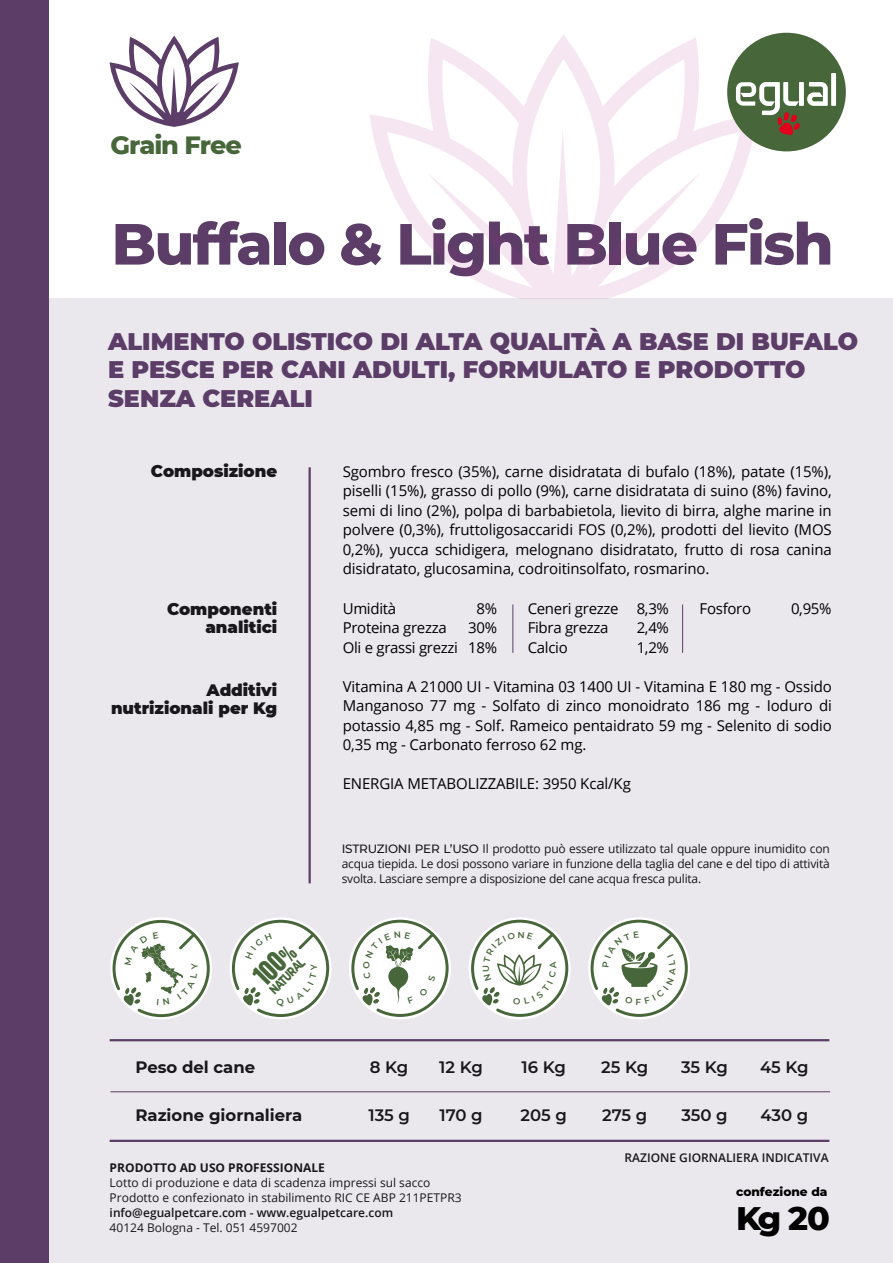
<style>
.page{position:relative;width:893px;height:1263px;background:#fff}
.page>*{position:absolute;margin:0;border:0;box-sizing:border-box;transform-origin:0 0}
.t1{font:800 57.9px "Montserrat";letter-spacing:-.03em;color:#5b3d68}
.t2{font:800 33.3px "Montserrat";color:#000}
.t3{font:26.7px "Helvetica Inserat";color:#47673a;scale:.9 1}
.t4{font:800 25.5px "Montserrat";letter-spacing:-.04em;color:#47673a}
.t5{font:900 24px/28.5px "Montserrat";color:#5b3d68}
.t6{font:900 16.5px/18px "Montserrat";color:#1a171c;text-align:right}
.t7{font:600 16.5px "Montserrat";letter-spacing:-.01em;color:#1a171c}
.t8{font:700 16.5px "Montserrat";color:#1a171c}
.t9{font:15px/19.5px "Open Sans";letter-spacing:-.01em;color:#000;text-align:justify}
.t10{font:800 13.35px "Montserrat";color:#47673a;scale:.7 1}
.t11{font:800 12.15px "Montserrat";color:#000}
.t12{font:12px/15px "Open Sans";color:#1a171c}
.t13{font:600 12px "Open Sans";color:#1a171c}
.t14{font:700 12px "Open Sans";color:#1a171c}
.s1{font-size:19.8px}
.s2{font-family:"Montserrat";font-weight:500}
</style>
<div class="page">
<div style="left:4px;top:298px;width:889px;height:965px;background:#ebe8ed"></div>
<div style="left:0;top:0;width:48px;height:1263px;background:#5b3d68"></div>
<hr style="left:309px;top:467px;width:2px;height:416px;background:#5b3d68">
<hr style="left:512px;top:604px;width:1px;height:49px;background:#5b3d68">
<hr style="left:682px;top:604px;width:1px;height:49px;background:#5b3d68">
<hr style="left:110px;top:1039px;width:719px;height:2px;background:#5b3d68">
<hr style="left:110px;top:1140px;width:719px;height:2px;background:#5b3d68">
<hr style="left:110px;top:1091px;width:720px;height:1px;background:#5b3d68">
<svg style="left:370px;top:35px;width:387px;height:263px"></svg>
<div style="left:727px;top:33px;width:119px;height:118px;background:#47673a;border-radius:50%"></div>
<svg style="left:736px;top:73px;width:100px;height:62px"></svg>
<svg style="left:110px;top:36px;width:129px;height:91px"></svg>
<svg style="left:470px;top:918px;width:100px;height:100px"></svg>
<svg style="left:589px;top:918px;width:100px;height:100px"></svg>
<svg style="left:350px;top:918px;width:100px;height:100px"></svg>
<svg style="left:230px;top:918px;width:101px;height:100px"></svg>
<svg style="left:111px;top:918px;width:100px;height:100px"></svg>
<h3 class="t4" style="left:110px;top:127px;width:133px">Grain Free</h3>
<h1 class="t1" style="left:111px;top:202px;width:724px">Buffalo &amp; Light Blue Fish</h1>
<h3 class="t5" style="left:108px;top:326px;width:751px">ALIMENTO OLISTICO DI ALTA QUALITÀ A BASE DI BUFALO<br>E PESCE PER CANI ADULTI, FORMULATO E PRODOTTO<br>SENZA CEREALI</h3>
<p class="t6" style="left:151px;top:461px;width:128px">Composizione</p>
<p class="t6" style="left:167px;top:599px;width:112px">Componenti analitici</p>
<p class="t6" style="left:111px;top:680px;width:168px">Additivi nutrizionali per Kg</p>
<h3 class="t3" style="left:246px;top:969px;width:55px;rotate:-45deg">100<span class="s1">%</span></h3>
<p class="t10" style="left:264px;top:985px;width:65px;rotate:-45deg">NATURAL</p>
<p class="t9" style="left:343px;top:461px;width:491px">Sgombro fresco (35%), carne disidratata di bufalo (18%), patate (15%), piselli (15%), grasso di pollo (9%), carne disidratata di suino (8%) favino, semi di lino (2%), polpa di barbabietola, lievito di birra, alghe marine in polvere (0,3%), fruttoligosaccaridi FOS (0,2%), prodotti del lievito (MOS 0,2%), yucca schidigera, melognano disidratato, frutto di rosa canina disidratato, glucosamina, codroitinsolfato, rosmarino.</p>
<p class="t9" style="left:343px;top:598px;width:55px">Umidità</p>
<p class="t9" style="left:476px;top:598px;width:22px">8%</p>
<p class="t9" style="left:528px;top:598px;width:143px">Ceneri grezze 8,3%</p>
<p class="t9" style="left:700px;top:598px;width:53px">Fosforo</p>
<p class="t9" style="left:791px;top:598px;width:42px">0,95%</p>
<p class="t9" style="left:343px;top:617px;width:106px">Proteina grezza</p>
<p class="t9" style="left:468px;top:617px;width:30px">30%</p>
<p class="t9" style="left:528px;top:617px;width:82px">Fibra grezza</p>
<p class="t9" style="left:637px;top:617px;width:34px">2,4%</p>
<p class="t9" style="left:343px;top:637px;width:156px">Oli e grassi grezzi 18%</p>
<p class="t9" style="left:528px;top:637px;width:42px">Calcio</p>
<p class="t9" style="left:637px;top:637px;width:34px">1,2%</p>
<p class="t9" style="left:343px;top:676px;width:491px">Vitamina A 21000 UI - Vitamina 03 1400 UI - Vitamina E 180 mg - Ossido Manganoso 77 mg - Solfato di zinco monoidrato 186 mg - Ioduro di potassio 4,85 mg - Solf. Rameico pentaidrato 59 mg - Selenito di sodio 0,35 mg - Carbonato ferroso 62 mg.</p>
<p class="t9" style="left:343px;top:773px;width:290px">ENERGIA METABOLIZZABILE: 3950 Kcal/Kg</p>
<p class="t12" style="left:342px;top:841px;width:489px;text-align:justify"><span class="s2">ISTRUZIONI PER L’USO</span> Il prodotto può essere utilizzato tal quale oppure inumidito con acqua tiepida. Le dosi possono variare in funzione della taglia del cane e del tipo di attività svolta. Lasciare sempre a disposizione del cane acqua fresca pulita.</p>
<p class="t8" style="left:135px;top:1056px;width:121px">Peso del cane</p>
<p class="t7" style="left:370px;top:1056px;width:40px">8 Kg</p>
<p class="t7" style="left:439px;top:1056px;width:45px">12 Kg</p>
<p class="t7" style="left:521px;top:1056px;width:46px">16 Kg</p>
<p class="t7" style="left:601px;top:1056px;width:48px">25 Kg</p>
<p class="t7" style="left:681px;top:1056px;width:48px">35 Kg</p>
<p class="t7" style="left:760px;top:1056px;width:50px">45 Kg</p>
<p class="t8" style="left:135px;top:1104px;width:169px">Razione giornaliera</p>
<p class="t7" style="left:368px;top:1104px;width:43px">135 g</p>
<p class="t7" style="left:439px;top:1104px;width:45px">170 g</p>
<p class="t7" style="left:520px;top:1104px;width:48px">205 g</p>
<p class="t7" style="left:602px;top:1104px;width:46px">275 g</p>
<p class="t7" style="left:681px;top:1104px;width:48px">350 g</p>
<p class="t7" style="left:760px;top:1104px;width:49px">430 g</p>
<p class="t13" style="left:624px;top:1149px;width:206px">RAZIONE GIORNALIERA INDICATIVA</p>
<p class="t14" style="left:110px;top:1159px;width:217px">PRODOTTO AD USO PROFESSIONALE</p>
<p class="t12" style="left:110px;top:1175px;width:353px">Lotto di produzione e data di scadenza impressi sul sacco<br>Prodotto e confezionato in stabilimento RIC CE ABP 211PETPR3</p>
<p class="t13" style="left:110px;top:1205px;width:285px">info@egualpetcare.com - www.egualpetcare.com</p>
<p class="t12" style="left:110px;top:1220px;width:189px">40124 Bologna - Tel. 051 4597002</p>
<p class="t11" style="left:736px;top:1183px;width:93px">confezione da</p>
<h2 class="t2" style="left:736px;top:1194px;width:95px">Kg 20</h2>
</div>
